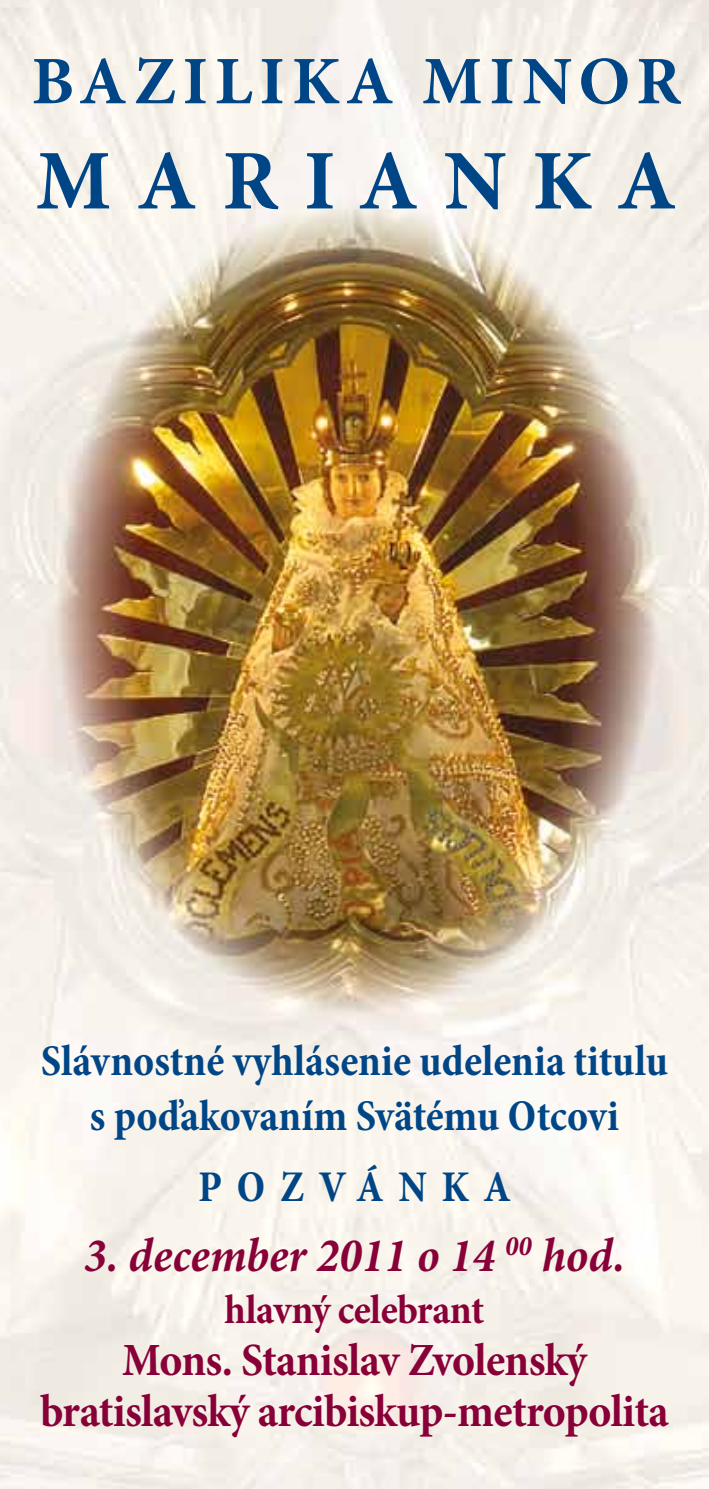
<style>
.page{position:relative;width:709px;height:1489px;background:#fff}
.page>*{position:absolute;margin:0;border:0;box-sizing:border-box;transform-origin:0 0}
.t1{font:700 85px "Minion Pro";letter-spacing:.3em;color:#004687}
.t2{font:700 68px "Minion Pro";letter-spacing:.1em;color:#004687}
.t3{font:italic 700 48.25px "Minion Pro";color:#880038;scale:.95 1}
.t4{font:700 46px/51.8px "Minion Pro";letter-spacing:-.02em;color:#880038;text-align:center;scale:.95 1}
.t5{font:700 condensed 44.25px/55px "Minion Pro";color:#004687;text-align:center}
.t6{font:700 condensed 44.25px "Minion Pro";letter-spacing:.34em;color:#004687}
.t7{font:700 41px "Minion Pro";letter-spacing:-.02em;color:#880038;scale:.95 1}
</style>
<div class="page">
<img style="left:0;top:0;width:709px;height:1488px">
<h2 class="t2" style="left:31px;top:34px;width:651px">BAZILIKA MINOR</h2>
<h1 class="t1" style="left:36px;top:121px;width:642px">MARIANKA</h1>
<p class="t5" style="left:41px;top:1032px;width:628px">Slávnostné vyhlásenie udelenia titulu s poďakovaním Svätému Otcovi</p>
<p class="t6" style="left:198px;top:1155px;width:314px">POZVÁNKA</p>
<p class="t3" style="left:84px;top:1221px;width:571px">3. december 2011 o 14 <sup>00</sup> hod.</p>
<p class="t7" style="left:225px;top:1280px;width:275px">hlavný celebrant</p>
<p class="t4" style="left:40px;top:1333px;width:663px">Mons. Stanislav Zvolenský bratislavský arcibiskup-metropolita</p>
</div>
